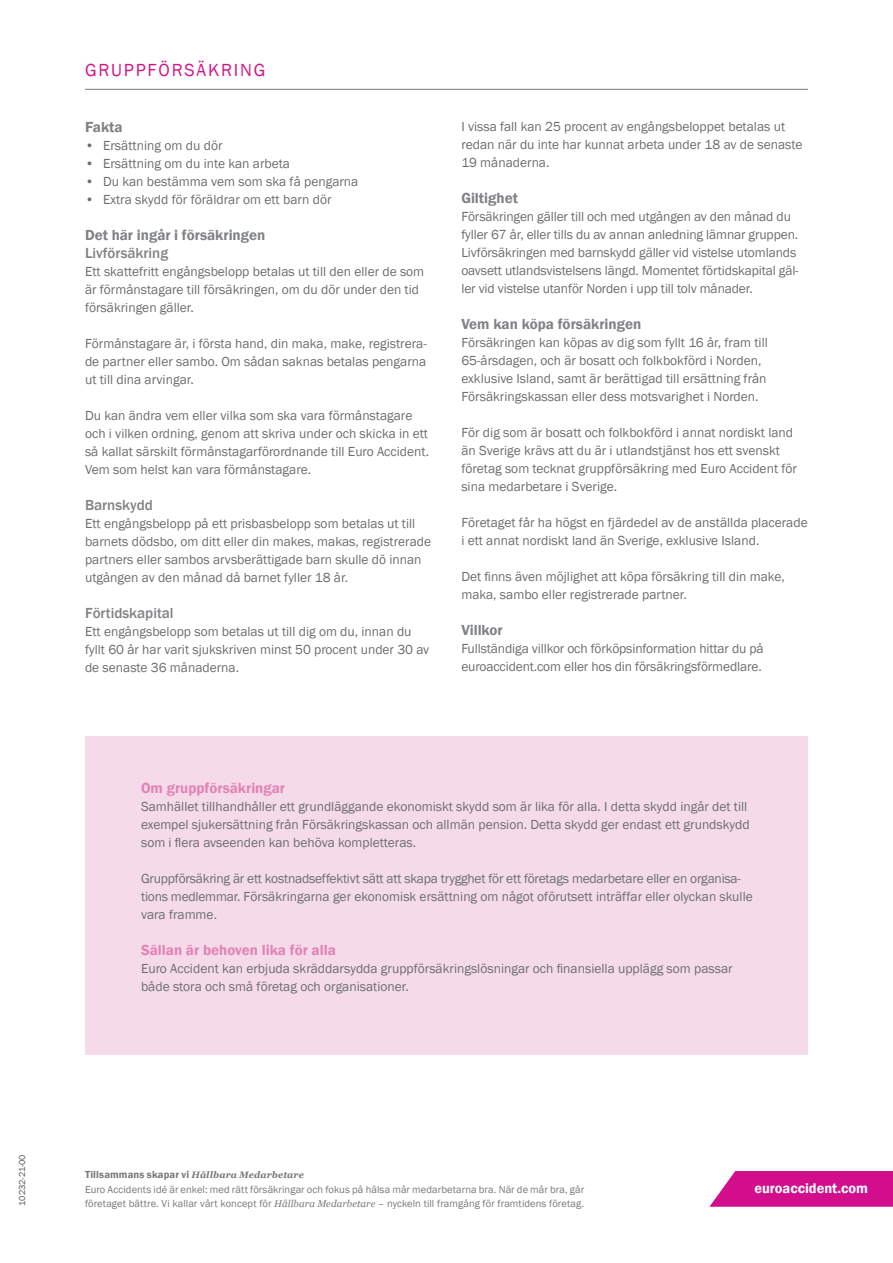
<style>
.page{position:relative;width:893px;height:1263px;background:#fff}
.page>*{position:absolute;margin:0;border:0;box-sizing:border-box;transform-origin:0 0}
.t1{font:18px "Franklin Gothic";letter-spacing:.1em;color:#d01787}
.Bröd_framsida{font:600 15px/18px "Franklin Gothic";color:#808285}
.t2{font:600 15px "Franklin Gothic";color:#e283b5}
.Bröd_framsida-2{font:500 15px "Franklin Gothic";color:#808285}
.Bröd_9{font:600 15px "Franklin Gothic";color:#808285}
.t3{font:600 14.4px "Franklin Gothic";color:#fff}
.Bröd_framsida-3{font:13.5px/18px "Franklin Gothic";color:#6c6d70}
.Bröd_9-2{font:13.5px/18px "Franklin Gothic";color:#6c6d70}
.t4{font:10.5px/13.5px "Franklin Gothic";letter-spacing:.01em;color:#76787b}
.t5{font:600 10.5px "Franklin Gothic";letter-spacing:.015em;color:#76787b}
.Bröd{font:9px "Franklin Gothic";color:#57585a}
.s1{font-weight:600}
.s2{font-weight:500}
.s3{font-family:"Georgia";font-weight:700;font-style:italic;font-size:9.3px}
.s4{font-family:"Georgia";font-style:italic;font-size:9.75px}
</style>
<div class="page">
<hr style="left:85px;top:89px;width:723px;height:1px;background:#76787b">
<div style="left:85px;top:736px;width:723px;height:318px;background:#f5dbe9"></div>
<svg style="left:709px;top:1171px;width:184px;height:36px;background:#d52195"></svg>
<p class="t1" style="left:85px;top:59px;width:182px">GRUPPFÖRSÄKRING</p>
<p class="Bröd_framsida" style="left:85px;top:118px;width:39px">Fakta</p>
<p class="Bröd_framsida-3" style="left:85px;top:136px;width:139px"><span class="s1">•</span> Ersättning om du dör</p>
<p class="Bröd_framsida-3" style="left:85px;top:154px;width:207px"><span class="s1">•</span> Ersättning om du inte kan arbeta</p>
<p class="Bröd_framsida-3" style="left:85px;top:172px;width:275px"><span class="s1">•</span> Du kan bestämma vem som ska få pengarna</p>
<p class="Bröd_framsida-3" style="left:85px;top:190px;width:248px"><span class="s1">•</span> Extra skydd för föräldrar om ett barn dör</p>
<p class="Bröd_framsida" style="left:85px;top:226px;width:182px">Det här ingår i försäkringen<br><span class="s2">Livförsäkring</span></p>
<p class="Bröd_framsida-3" style="left:85px;top:262px;width:341px">Ett skattefritt engångsbelopp betalas ut till den eller de som är förmånstagare till försäkringen, om du dör under den tid försäkringen gäller.</p>
<p class="Bröd_framsida-3" style="left:85px;top:334px;width:343px;text-align:justify">Förmånstagare är, i första hand, din maka, make, registrera&shy;de partner eller sambo. Om sådan saknas betalas pengarna ut till dina arvingar.</p>
<p class="Bröd_framsida-3" style="left:85px;top:406px;width:346px">Du kan ändra vem eller vilka som ska vara förmånstagare och i vilken ordning, genom att skriva under och skicka in ett så kallat särskilt förmånstagarförordnande till Euro Accident.<br>Vem som helst kan vara förmånstagare.</p>
<p class="Bröd_framsida-2" style="left:85px;top:495px;width:69px">Barnskydd</p>
<p class="Bröd_framsida-3" style="left:85px;top:514px;width:348px">Ett engångsbelopp på ett prisbasbelopp som betalas ut till barnets dödsbo, om ditt eller din makes, makas, registrerade partners eller sambos arvsberättigade barn skulle dö innan utgången av den månad då barnet fyller 18 år.</p>
<p class="Bröd_framsida-2" style="left:85px;top:603px;width:90px">Förtidskapital</p>
<p class="Bröd_framsida-3" style="left:85px;top:622px;width:346px">Ett engångsbelopp som betalas ut till dig om du, innan du fyllt 60 år har varit sjukskriven minst 50 procent under 30 av de senaste 36 månaderna.</p>
<p class="Bröd_framsida-3" style="left:461px;top:117px;width:342px">I vissa fall kan 25 procent av engångsbeloppet betalas ut redan när du inte har kunnat arbeta under 18 av de senaste<br>19 månaderna.</p>
<p class="Bröd_framsida" style="left:461px;top:189px;width:58px">Giltighet</p>
<p class="Bröd_framsida-3" style="left:461px;top:207px;width:339px">Försäkringen gäller till och med utgången av den månad du fyller 67 år, eller tills du av annan anledning lämnar gruppen.<br>Livförsäkringen med barnskydd gäller vid vistelse utomlands oavsett utlandsvistelsens längd. Momentet förtidskapital gäl&shy;ler vid vistelse utanför Norden i upp till tolv månader.</p>
<p class="Bröd_framsida" style="left:461px;top:315px;width:181px">Vem kan köpa försäkringen</p>
<p class="Bröd_9-2" style="left:461px;top:333px;width:308px">Försäkringen kan köpas av dig som fyllt 16 år, fram till 65-årsdagen, och är bosatt och folkbokförd i Norden, exklusive Island, samt är berättigad till ersättning från Försäkringskassan eller dess motsvarighet i Norden.</p>
<p class="Bröd_9-2" style="left:461px;top:423px;width:337px">För dig som är bosatt och folkbokförd i annat nordiskt land än Sverige krävs att du är i utlandstjänst hos ett svenskt företag som tecknat gruppförsäkring med Euro Accident för sina medarbetare i Sverige.</p>
<p class="Bröd_9-2" style="left:461px;top:513px;width:348px">Företaget får ha högst en fjärdedel av de anställda placerade i ett annat nordiskt land än Sverige, exklusive Island.</p>
<p class="Bröd_9-2" style="left:461px;top:567px;width:325px">Det finns även möjlighet att köpa försäkring till din make, maka, sambo eller registrerade partner.</p>
<p class="Bröd_9" style="left:461px;top:620px;width:43px">Villkor</p>
<p class="Bröd_9-2" style="left:461px;top:639px;width:304px">Fullständiga villkor och förköpsinformation hittar du på euroaccident.com eller hos din försäkringsförmedlare.</p>
<p class="t2" style="left:141px;top:779px;width:146px">Om gruppförsäkringar</p>
<p class="Bröd_9-2" style="left:141px;top:798px;width:610px">Samhället tillhandhåller ett grundläggande ekonomiskt skydd som är lika för alla. I detta skydd ingår det till exempel sjukersättning från Försäkringskassan och allmän pension. Detta skydd ger endast ett grundskydd som i flera avseenden kan behöva kompletteras.</p>
<p class="Bröd_9-2" style="left:141px;top:870px;width:613px">Gruppförsäkring är ett kostnadseffektivt sätt att skapa trygghet för ett företags medarbetare eller en organisa&shy;tions medlemmar. Försäkringarna ger ekonomisk ersättning om något oförutsett inträffar eller olyckan skulle vara framme.</p>
<p class="t2" style="left:141px;top:941px;width:196px">Sällan är behoven lika för alla</p>
<p class="Bröd_9-2" style="left:141px;top:960px;width:593px">Euro Accident kan erbjuda skräddarsydda gruppförsäkringslösningar och finansiella upplägg som passar både stora och små företag och organisationer.</p>
<p class="Bröd" style="left:16px;top:1206px;width:53px;rotate:-90deg">10232-21-00</p>
<p class="t5" style="left:85px;top:1168px;width:220px">Tillsammans skapar vi <span class="s3">Hållbara Medarbetare</span></p>
<p class="t4" style="left:85px;top:1183px;width:501px">Euro Accidents idé är enkel: med rätt försäkringar och fokus på hälsa mår medarbetarna bra. När de mår bra, går företaget bättre. Vi kallar vårt koncept för <span class="s4">Hållbara Medarbetare</span> – nyckeln till framgång för framtidens företag.</p>
<p class="t3" style="left:754px;top:1179px;width:115px">euroaccident.com</p>
</div>
